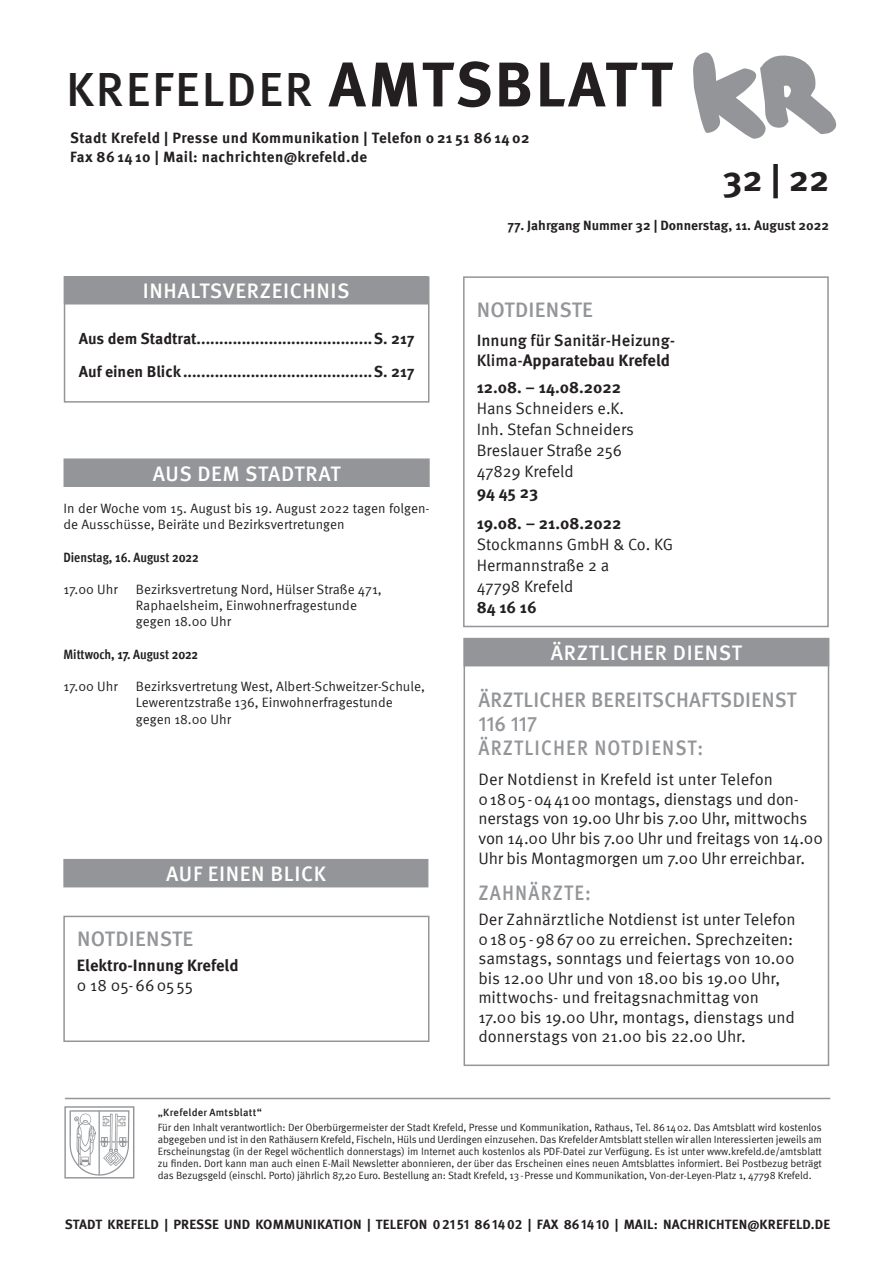
<style>
.page{position:relative;width:893px;height:1263px;background:#fff}
.page>*{position:absolute;margin:0;border:0;box-sizing:border-box;transform-origin:0 0}
.t1{font:500 48px "Meta Pro";letter-spacing:.04em;color:#231f20}
.t2{font:700 36px "Meta Pro";color:#231f20}
.t3{font:500 21px "Meta Pro";letter-spacing:.03em;color:#fff}
.t4{font:500 21px/24px "Meta Pro";letter-spacing:.01em;color:#939598;scale:.96 1}
.t5{font:500 21px "Meta Pro";letter-spacing:.01em;color:#939598}
.t6{font:500 21px "Meta Pro";letter-spacing:.06em;color:#939598;scale:.9 1}
.t7{font:16.5px/19.5px "Meta Pro";letter-spacing:-.005em;color:#231f20}
.t8{font:700 16.5px/31.5px "Meta Pro";color:#231f20}
.t9{font:500 16.5px/19.8px "Meta Pro";color:#231f20}
.t10{font:700 15.75px/33px "Meta Pro";color:#231f20}
.t11{font:700 15px/19.2px "Meta Pro";letter-spacing:.025em;color:#231f20}
.t12{font:13.5px/16.2px "Meta Pro";color:#231f20}
.t13{font:700 13.5px "Meta Pro";color:#231f20}
.t14{font:700 condensed 13.5px "Meta Pro";letter-spacing:-.005em;color:#231f20}
.t15{font:10.5px/12px "Meta Pro";letter-spacing:-.01em;color:#231f20;text-align:justify}
.t16{font:500 10.5px "Meta Pro";letter-spacing:.02em;color:#231f20}
.s1{font-weight:700;font-size:63px}
.s2{font-weight:700}
</style>
<div class="page">
<svg style="left:693px;top:52px;width:144px;height:87px"></svg>
<div style="left:64px;top:458px;width:366px;height:29px;background:#939598"></div>
<div style="left:64px;top:276px;width:364px;height:28px;background:#939598"></div>
<div style="left:64px;top:276px;width:365px;height:127px;border:2px solid #939598"></div>
<hr style="left:65px;top:1098px;width:765px;height:1px;background:#939598">
<img style="left:69px;top:1110px;width:61px;height:66px">
<div style="left:64px;top:1106px;width:70px;height:72px;border:1px solid #939598"></div>
<div style="left:63px;top:859px;width:365px;height:28px;background:#939598"></div>
<div style="left:63px;top:916px;width:366px;height:126px;border:2px solid #939598"></div>
<div style="left:463px;top:276px;width:366px;height:351px;border:2px solid #939598"></div>
<div style="left:464px;top:638px;width:365px;height:428px;border:2px solid #939598"></div>
<div style="left:464px;top:638px;width:365px;height:28px;background:#939598"></div>
<h1 class="t1" style="left:66px;top:53px;width:608px">KREFELDER <span class="s1">AMTSBLATT</span></h1>
<h3 class="t11" style="left:70px;top:127px;width:461px">Stadt Krefeld | Presse und Kommunikation | Telefon 0 21 51 86 14 02<br>Fax 86 14 10 | Mail: nachrichten@krefeld.de</h3>
<h2 class="t2" style="left:723px;top:150px;width:108px">32 | 22</h2>
<h3 class="t3" style="left:143px;top:275px;width:208px">INHALTSVERZEICHNIS</h3>
<h3 class="t10" style="left:79px;top:321px;width:337px">Aus dem Stadtrat.......................................S. 217<br>Auf einen Blick ..........................................S. 217</h3>
<h3 class="t3" style="left:153px;top:457px;width:189px">AUS DEM STADTRAT</h3>
<p class="t12" style="left:64px;top:499px;width:368px">In der Woche vom 15. August bis 19. August 2022 tagen folgen&shy;de Ausschüsse, Beiräte und Bezirksvertretungen</p>
<p class="t14" style="left:64px;top:546px;width:137px">Dienstag, 16. August 2022</p>
<p class="t12" style="left:64px;top:580px;width:56px">17.00 Uhr</p>
<p class="t12" style="left:136px;top:580px;width:248px">Bezirksvertretung Nord, Hülser Straße 471,<br>Raphaelsheim, Einwohnerfragestunde gegen 18.00 Uhr</p>
<p class="t14" style="left:64px;top:644px;width:136px">Mittwoch, 17. August 2022</p>
<p class="t12" style="left:64px;top:678px;width:56px">17.00 Uhr</p>
<p class="t12" style="left:136px;top:678px;width:291px">Bezirksvertretung West, Albert-Schweitzer-Schule,<br>Lewerentzstraße 136, Einwohnerfragestunde gegen 18.00 Uhr</p>
<h3 class="t3" style="left:166px;top:857px;width:161px">AUF EINEN BLICK</h3>
<h3 class="t5" style="left:77px;top:922px;width:118px">NOTDIENSTE</h3>
<h3 class="t8" style="left:77px;top:948px;width:163px">Elektro-Innung Krefeld</h3>
<h3 class="t7" style="left:77px;top:974px;width:118px">0 18 05-660555</h3>
<p class="t13" style="left:507px;top:214px;width:323px">77. Jahrgang Nummer 32 | Donnerstag, 11. August 2022</p>
<h3 class="t5" style="left:477px;top:294px;width:118px">NOTDIENSTE</h3>
<h3 class="t9" style="left:477px;top:329px;width:200px">Innung für Sanitär-Heizung-<br>Klima-<span class="s2">Apparatebau Krefeld</span></h3>
<h3 class="t8" style="left:477px;top:370px;width:146px">12.08. – 14.08.2022</h3>
<h3 class="t7" style="left:477px;top:397px;width:159px;line-height:21px">Hans Schneiders e.K.<br>Inh. Stefan Schneiders<br>Breslauer Straße 256<br>47829 Krefeld</h3>
<h3 class="t8" style="left:477px;top:475px;width:146px">94 45 23<br>19.08. – 21.08.2022</h3>
<h3 class="t7" style="left:477px;top:533px;width:198px;line-height:21px">Stockmanns GmbH &amp; Co. KG<br>Hermannstraße 2 a<br>47798 Krefeld</h3>
<h3 class="t8" style="left:477px;top:591px;width:61px">84 16 16</h3>
<h3 class="t3" style="left:551px;top:636px;width:192px">ÄRZTLICHER DIENST</h3>
<h3 class="t4" style="left:478px;top:686px;width:333px">ÄRZTLICHER BEREITSCHAFTSDIENST<br>116 117<br>ÄRZTLICHER NOTDIENST:</h3>
<h3 class="t7" style="left:478px;top:769px;width:346px">Der Notdienst in Krefeld ist unter Telefon 01805-044100 montags, dienstags und don&shy;nerstags von 19.00 Uhr bis 7.00 Uhr, mittwochs von 14.00 Uhr bis 7.00 Uhr und freitags von 14.00<br>Uhr bis Montagmorgen um 7.00 Uhr erreichbar.</h3>
<h3 class="t6" style="left:478px;top:876px;width:126px">ZAHNÄRZTE:</h3>
<p class="t7" style="left:478px;top:908px;width:319px">Der Zahnärztliche Notdienst ist unter Telefon 01805-986700 zu erreichen. Sprechzeiten: samstags, sonntags und feiertags von 10.00 bis 12.00 Uhr und von 18.00 bis 19.00 Uhr, mittwochs- und freitagsnachmittag von 17.00 bis 19.00 Uhr, montags, dienstags und donnerstags von 21.00 bis 22.00 Uhr.</p>
<p class="t16" style="left:158px;top:1104px;width:106px">„Krefelder Amtsblatt“</p>
<p class="t15" style="left:158px;top:1120px;width:666px">Für den Inhalt verantwortlich: Der Oberbürgermeister der Stadt Krefeld, Presse und Kommunikation, Rathaus, Tel. 861402. Das Amtsblatt wird kostenlos abgegeben und ist in den Rathäusern Krefeld, Fischeln, Hüls und Uerdingen einzusehen. Das Krefelder Amtsblatt stellen wir allen Interessierten jeweils am Erscheinungstag (in der Regel wöchentlich donnerstags) im Internet auch kostenlos als PDF-Datei zur Verfügung. Es ist unter www.krefeld.de/amtsblatt zu finden. Dort kann man auch einen E-Mail Newsletter abonnieren, der über das Erscheinen eines neuen Amtsblattes informiert. Bei Postbezug beträgt das Bezugsgeld (einschl. Porto) jährlich 87,20 Euro. Bestellung an: Stadt Krefeld, 13-Presse und Kommunikation, Von-der-Leyen-Platz 1, 47798 Krefeld.</p>
<p class="t13" style="left:65px;top:1214px;width:767px">STADT KREFELD | PRESSE UND KOMMUNIKATION | TELEFON 02151 861402 | FAX 861410 | MAIL: NACHRICHTEN@KREFELD.DE</p>
</div>
